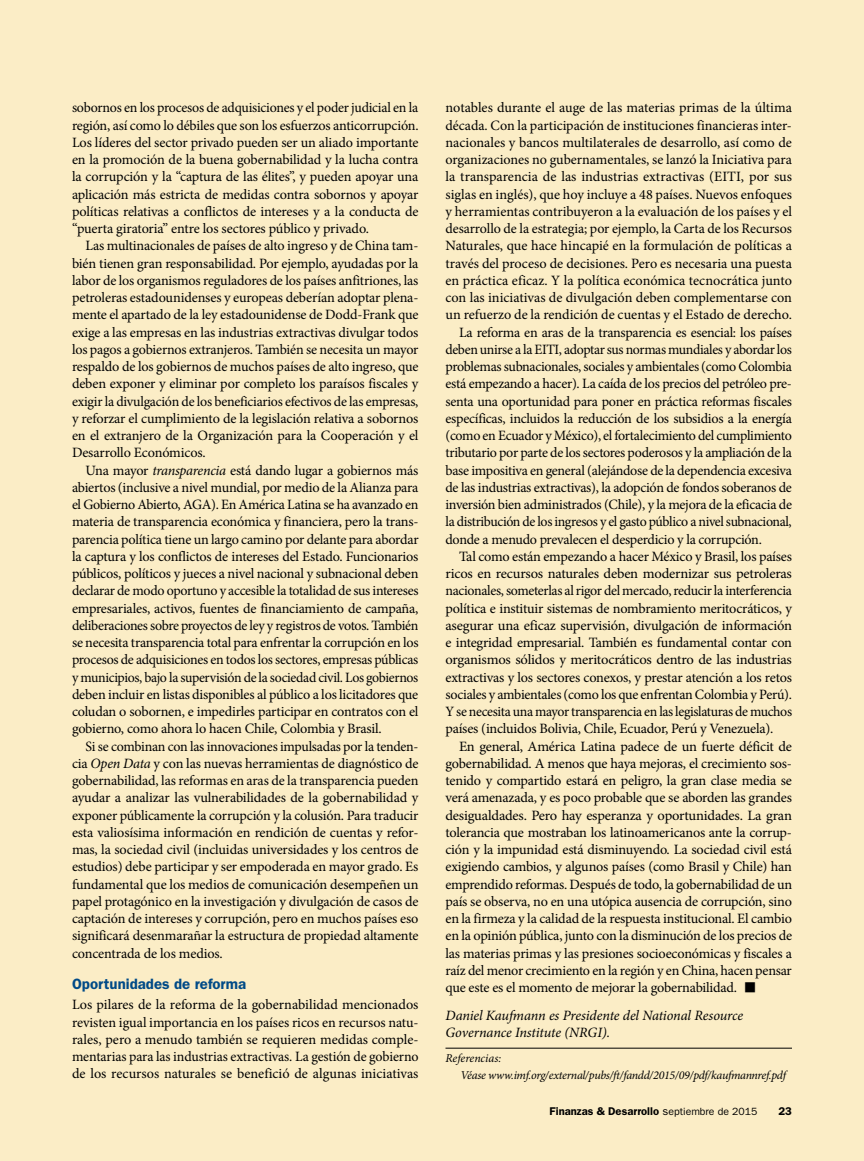
<style>
.page{position:relative;width:864px;height:1161px;background:#fbedc6}
.page>*{position:absolute;margin:0;border:0;box-sizing:border-box;transform-origin:0 0}
.t1{font:34.5px "Minion Pro";color:#000}
.t2{font:600 15px "ITC Franklin Gothic Std";color:#004a87}
.t3{font:14.25px/17.2px "Minion Pro";letter-spacing:-.015em;color:#000;text-align:justify}
.t4{font:italic 14.25px/17.2px "Minion Pro";letter-spacing:-.01em;color:#000}
.t5{font:italic 12px/17.2px "Minion Pro";letter-spacing:-.025em;color:#000}
.t6{font:600 11.25px "ITC Franklin Gothic Std";color:#000}
.s1{font-style:italic}
.s2{font-weight:400}
.s3{font-weight:400;font-size:10.5px}
</style>
<div class="page">
<hr style="left:446px;top:1048px;width:346px;height:1px;background:#000">
<p class="t3" style="left:72px;top:99px;width:348px">sobornos en los procesos de adquisiciones y el poder judicial en la región, así como lo débiles que son los esfuerzos anticorrupción.<br>Los líderes del sector privado pueden ser un aliado importante en la promoción de la buena gobernabilidad y la lucha contra la corrupción y la “captura de las élites”, y pueden apoyar una aplicación más estricta de medidas contra sobornos y apoyar políticas relativas a conflictos de intereses y a la conducta de “puerta giratoria” entre los sectores público y privado.</p>
<p class="t3" style="left:72px;top:237px;width:348px;text-indent:14px">Las multinacionales de países de alto ingreso y de China tam&shy;bién tienen gran responsabilidad. Por ejemplo, ayudadas por la labor de los organismos reguladores de los países anfitriones, las petroleras estadounidenses y europeas deberían adoptar plena&shy;mente el apartado de la ley estadounidense de Dodd-Frank que exige a las empresas en las industrias extractivas divulgar todos los pagos a gobiernos extranjeros. También se necesita un mayor respaldo de los gobiernos de muchos países de alto ingreso, que deben exponer y eliminar por completo los paraísos fiscales y exigir la divulgación de los beneficiarios efectivos de las empresas, y reforzar el cumplimiento de la legislación relativa a sobornos en el extranjero de la Organización para la Cooperación y el Desarrollo Económicos.</p>
<p class="t3" style="left:72px;top:462px;width:348px;text-indent:13px">Una mayor <span class="s1">transparencia</span> está dando lugar a gobiernos más abiertos (inclusive a nivel mundial, por medio de la Alianza para el Gobierno Abierto, AGA). En América Latina se ha avanzado en materia de transparencia económica y financiera, pero la trans&shy;parencia política tiene un largo camino por delante para abordar la captura y los conflictos de intereses del Estado. Funcionarios públicos, políticos y jueces a nivel nacional y subnacional deben declarar de modo oportuno y accesible la totalidad de sus intereses empresariales, activos, fuentes de financiamiento de campaña, deliberaciones sobre proyectos de ley y registros de votos. También se necesita transparencia total para enfrentar la corrupción en los procesos de adquisiciones en todos los sectores, empresas públicas y municipios, bajo la supervisión de la sociedad civil. Los gobiernos deben incluir en listas disponibles al público a los licitadores que coludan o sobornen, e impedirles participar en contratos con el gobierno, como ahora lo hacen Chile, Colombia y Brasil.</p>
<p class="t3" style="left:72px;top:738px;width:348px;text-indent:14px">Si se combinan con las innovaciones impulsadas por la tenden&shy;cia <span class="s1">Open Data</span> y con las nuevas herramientas de diagnóstico de gobernabilidad, las reformas en aras de la transparencia pueden ayudar a analizar las vulnerabilidades de la gobernabilidad y exponer públicamente la corrupción y la colusión. Para traducir esta valiosísima información en rendición de cuentas y refor&shy;mas, la sociedad civil (incluidas universidades y los centros de estudios) debe participar y ser empoderada en mayor grado. Es fundamental que los medios de comunicación desempeñen un papel protagónico en la investigación y divulgación de casos de captación de intereses y corrupción, pero en muchos países eso significará desenmarañar la estructura de propiedad altamente concentrada de los medios.</p>
<p class="t2" style="left:72px;top:975px;width:176px">Oportunidades de reforma</p>
<p class="t3" style="left:72px;top:996px;width:348px">Los pilares de la reforma de la gobernabilidad mencionados revisten igual importancia en los países ricos en recursos natu&shy;rales, pero a menudo también se requieren medidas comple&shy;mentarias para las industrias extractivas. La gestión de gobierno de los recursos naturales se benefició de algunas iniciativas</p>
<p class="t3" style="left:446px;top:99px;width:348px">notables durante el auge de las materias primas de la última</p>
<p class="t3" style="left:446px;top:117px;width:348px">década. Con la participación de instituciones financieras inter-</p>
<p class="t3" style="left:446px;top:134px;width:348px">nacionales y bancos multilaterales de desarrollo, así como de</p>
<p class="t3" style="left:446px;top:151px;width:348px">organizaciones no gubernamentales, se lanzó la Iniciativa para</p>
<p class="t3" style="left:446px;top:168px;width:348px">la transparencia de las industrias extractivas (EITI, por sus</p>
<p class="t3" style="left:446px;top:186px;width:348px">siglas en inglés), que hoy incluye a 48 países. Nuevos enfoques</p>
<p class="t3" style="left:446px;top:203px;width:348px">y herramientas contribuyeron a la evaluación de los países y el</p>
<p class="t3" style="left:446px;top:220px;width:348px">desarrollo de la estrategia; por ejemplo, la Carta de los Recursos</p>
<p class="t3" style="left:446px;top:237px;width:348px">Naturales, que hace hincapié en la formulación de políticas a</p>
<p class="t3" style="left:446px;top:255px;width:348px">través del proceso de decisiones. Pero es necesaria una puesta</p>
<p class="t3" style="left:446px;top:272px;width:348px">en práctica eficaz. Y la política económica tecnocrática junto</p>
<p class="t3" style="left:446px;top:289px;width:348px">con las iniciativas de divulgación deben complementarse con</p>
<p class="t3" style="left:446px;top:306px;width:348px">un refuerzo de la rendición de cuentas y el Estado de derecho.</p>
<p class="t3" style="left:459px;top:324px;width:335px">La reforma en aras de la transparencia es esencial: los países</p>
<p class="t3" style="left:446px;top:341px;width:348px">deben unirse a la EITI, adoptar sus normas mundiales y abordar los</p>
<p class="t3" style="left:446px;top:358px;width:348px">problemas subnacionales, sociales y ambientales (como Colombia</p>
<p class="t3" style="left:446px;top:375px;width:348px">está empezando a hacer). La caída de los precios del petróleo pre-</p>
<p class="t3" style="left:446px;top:393px;width:348px">senta una oportunidad para poner en práctica reformas fiscales</p>
<p class="t3" style="left:446px;top:410px;width:348px">específicas, incluidos la reducción de los subsidios a la energía</p>
<p class="t3" style="left:446px;top:427px;width:348px">(como en Ecuador y México), el fortalecimiento del cumplimiento</p>
<p class="t3" style="left:446px;top:444px;width:348px">tributario por parte de los sectores poderosos y la ampliación de la</p>
<p class="t3" style="left:446px;top:462px;width:348px">base impositiva en general (alejándose de la dependencia excesiva</p>
<p class="t3" style="left:446px;top:479px;width:348px">de las industrias extractivas), la adopción de fondos soberanos de</p>
<p class="t3" style="left:446px;top:496px;width:348px">inversión bien administrados (Chile), y la mejora de la eficacia de</p>
<p class="t3" style="left:446px;top:513px;width:348px">la distribución de los ingresos y el gasto público a nivel subnacional,</p>
<p class="t3" style="left:446px;top:531px;width:318px">donde a menudo prevalecen el desperdicio y la corrupción.</p>
<p class="t3" style="left:459px;top:548px;width:335px">Tal como están empezando a hacer México y Brasil, los países</p>
<p class="t3" style="left:446px;top:565px;width:348px">ricos en recursos naturales deben modernizar sus petroleras</p>
<p class="t3" style="left:446px;top:582px;width:348px">nacionales, someterlas al rigor del mercado, reducir la interferencia</p>
<p class="t3" style="left:446px;top:600px;width:348px">política e instituir sistemas de nombramiento meritocráticos, y</p>
<p class="t3" style="left:446px;top:617px;width:348px">asegurar una eficaz supervisión, divulgación de información</p>
<p class="t3" style="left:446px;top:634px;width:348px">e integridad empresarial. También es fundamental contar con</p>
<p class="t3" style="left:446px;top:651px;width:348px">organismos sólidos y meritocráticos dentro de las industrias</p>
<p class="t3" style="left:446px;top:669px;width:348px">extractivas y los sectores conexos, y prestar atención a los retos</p>
<p class="t3" style="left:446px;top:686px;width:348px">sociales y ambientales (como los que enfrentan Colombia y Perú).</p>
<p class="t3" style="left:446px;top:703px;width:348px">Y se necesita una mayor transparencia en las legislaturas de muchos</p>
<p class="t3" style="left:446px;top:720px;width:329px">países (incluidos Bolivia, Chile, Ecuador, Perú y Venezuela).</p>
<p class="t3" style="left:459px;top:738px;width:334px">En general, América Latina padece de un fuerte déficit de</p>
<p class="t3" style="left:446px;top:755px;width:348px">gobernabilidad. A menos que haya mejoras, el crecimiento sos-</p>
<p class="t3" style="left:446px;top:772px;width:348px">tenido y compartido estará en peligro, la gran clase media se</p>
<p class="t3" style="left:446px;top:789px;width:348px">verá amenazada, y es poco probable que se aborden las grandes</p>
<p class="t3" style="left:446px;top:807px;width:348px">desigualdades. Pero hay esperanza y oportunidades. La gran</p>
<p class="t3" style="left:446px;top:824px;width:348px">tolerancia que mostraban los latinoamericanos ante la corrup-</p>
<p class="t3" style="left:446px;top:841px;width:348px">ción y la impunidad está disminuyendo. La sociedad civil está</p>
<p class="t3" style="left:446px;top:858px;width:348px">exigiendo cambios, y algunos países (como Brasil y Chile) han</p>
<p class="t3" style="left:446px;top:876px;width:348px">emprendido reformas. Después de todo, la gobernabilidad de un</p>
<p class="t3" style="left:446px;top:893px;width:348px">país se observa, no en una utópica ausencia de corrupción, sino</p>
<p class="t3" style="left:446px;top:910px;width:348px">en la firmeza y la calidad de la respuesta institucional. El cambio</p>
<p class="t3" style="left:446px;top:927px;width:348px">en la opinión pública, junto con la disminución de los precios de</p>
<p class="t3" style="left:446px;top:945px;width:348px">las materias primas y las presiones socioeconómicas y fiscales a</p>
<p class="t3" style="left:446px;top:962px;width:348px">raíz del menor crecimiento en la región y en China, hacen pensar</p>
<p class="t3" style="left:446px;top:979px;width:293px">que este es el momento de mejorar la gobernabilidad.</p>
<h1 class="t1" style="left:743px;top:962px;width:16px">■</h1>
<p class="t4" style="left:446px;top:1007px;width:299px">Daniel Kaufmann es Presidente del National Resource<br>Governance Institute (NRGI).</p>
<p class="t5" style="left:460px;top:1049px;width:327px;text-indent:-15px">Referencias:<br>Véase www.imf.org/external/pubs/ft/fandd/2015/09/pdf/kaufmannref.pdf</p>
<p class="t6" style="left:549px;top:1104px;width:210px">Finanzas &amp; Desarrollo <span class="s2">s</span><span class="s3">eptiembre de 2015</span></p>
<p class="t6" style="left:779px;top:1104px;width:15px">23</p>
</div>
